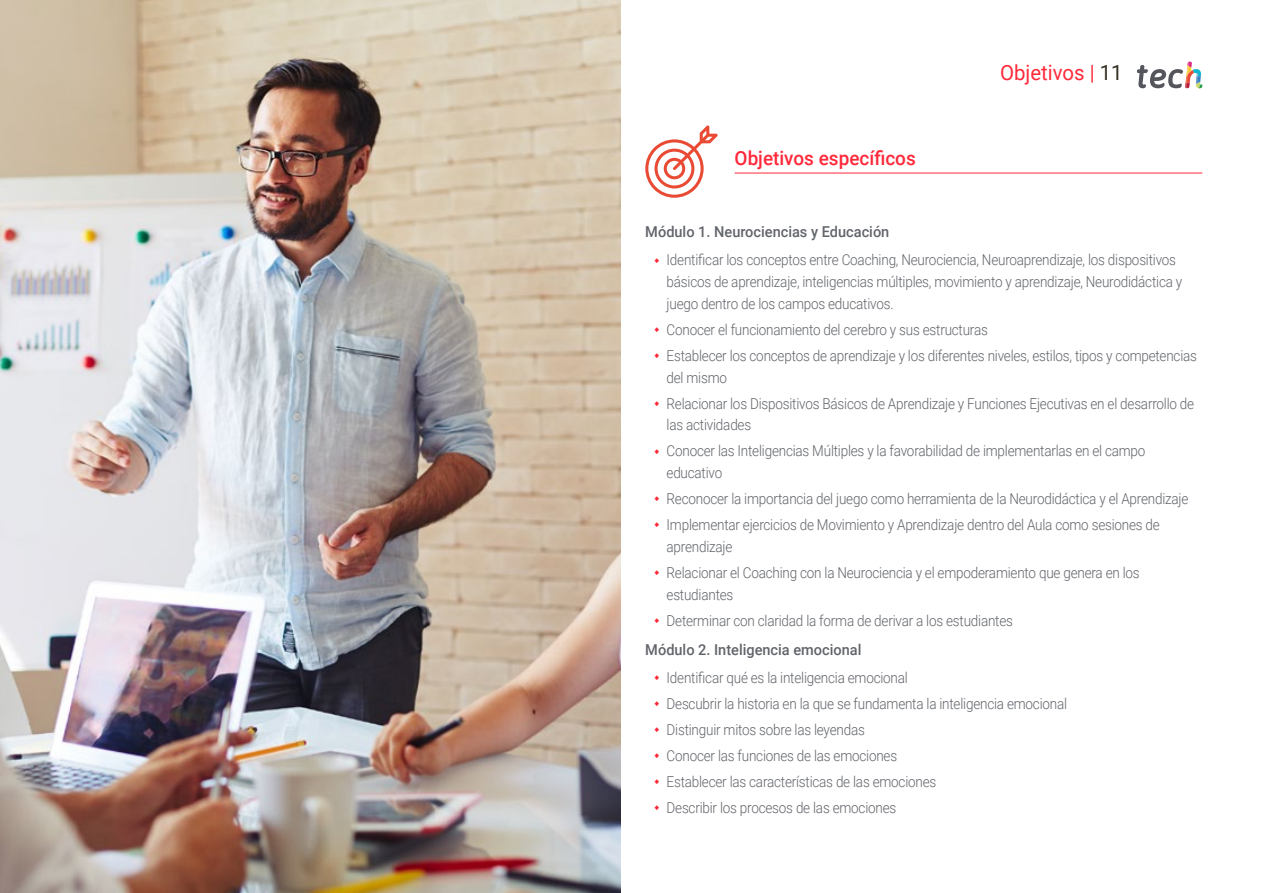
<style>
.page{position:relative;width:1263px;height:893px;background:#fff}
.page>*{position:absolute;margin:0;border:0;box-sizing:border-box;transform-origin:0 0}
.t1{font:21px "Roboto";color:#ff293a}
.t2{font:500 19.5px "Roboto";color:#ff293a}
.t3{font:300 15px/26px "Roboto";letter-spacing:-.015em;color:#61646a;scale:.9 1}
.t4{font:500 15px "Roboto";color:#61646a}
.s1{color:#fc2a3b}
.s2{color:#312e20}
</style>
<div class="page">
<hr style="left:735px;top:173px;width:467px;height:1px;background:#ff293a">
<svg style="left:645px;top:125px;width:73px;height:73px"></svg>
<svg style="left:1137px;top:62px;width:65px;height:27px"></svg>
<img style="left:0;top:0;width:621px;height:893px">
<h2 class="t2" style="left:735px;top:144px;width:183px">Objetivos específicos</h2>
<h1 class="t1" style="left:1000px;top:57px;width:124px">Objetivos <span class="s1">|</span> <span class="s2">11</span></h1>
<p class="t4" style="left:645px;top:221px;width:246px">Módulo 1. Neurociencias y Educación</p>
<p class="t3" style="left:666px;top:249px;width:574px;line-height:21.8px">Identificar los conceptos entre Coaching, Neurociencia, Neuroaprendizaje, los dispositivos básicos de aprendizaje, inteligencias múltiples, movimiento y aprendizaje, Neurodidáctica y juego dentro de los campos educativos.</p>
<p class="t3" style="left:666px;top:316px;width:591px">Conocer el funcionamiento del cerebro y sus estructuras<br>Establecer los conceptos de aprendizaje y los diferentes niveles, estilos, tipos y competencias</p>
<p class="t3" style="left:666px;top:364px;width:588px">del mismo<br>Relacionar los Dispositivos Básicos de Aprendizaje y Funciones Ejecutivas en el desarrollo de</p>
<p class="t3" style="left:666px;top:411px;width:534px">las actividades<br>Conocer las Inteligencias Múltiples y la favorabilidad de implementarlas en el campo</p>
<p class="t3" style="left:666px;top:459px;width:581px">educativo<br>Reconocer la importancia del juego como herramienta de la Neurodidáctica y el Aprendizaje<br>Implementar ejercicios de Movimiento y Aprendizaje dentro del Aula como sesiones de</p>
<p class="t3" style="left:666px;top:533px;width:527px">aprendizaje<br>Relacionar el Coaching con la Neurociencia y el empoderamiento que genera en los</p>
<p class="t3" style="left:666px;top:581px;width:386px">estudiantes<br>Determinar con claridad la forma de derivar a los estudiantes</p>
<p class="t4" style="left:645px;top:639px;width:218px">Módulo 2. Inteligencia emocional</p>
<p class="t3" style="left:666px;top:664px;width:447px">Identificar qué es la inteligencia emocional<br>Descubrir la historia en la que se fundamenta la inteligencia emocional Distinguir mitos sobre las leyendas<br>Conocer las funciones de las emociones<br>Establecer las características de las emociones<br>Describir los procesos de las emociones</p>
</div>
